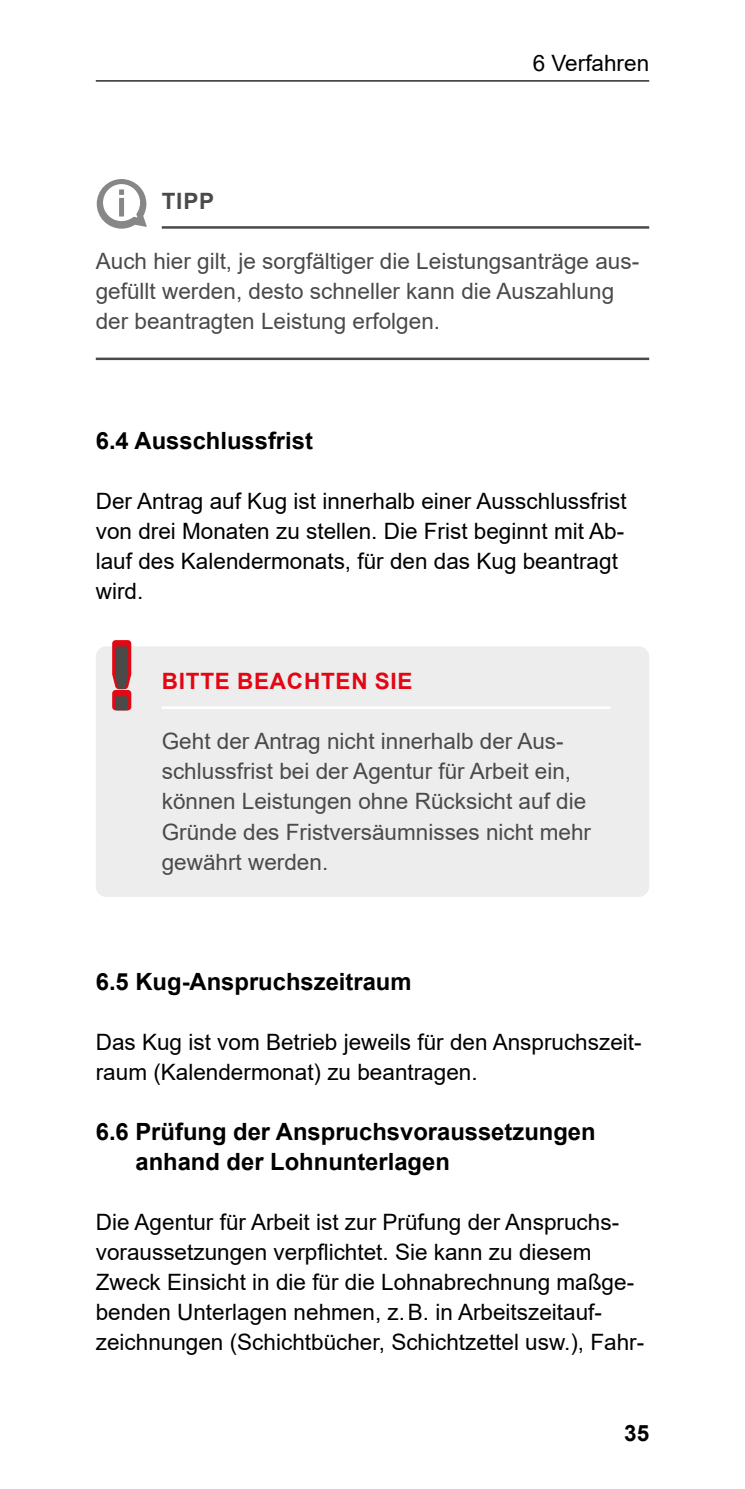
<style>
.page{position:relative;width:745px;height:1489px;background:#fff}
.page>*{position:absolute;margin:0;border:0;box-sizing:border-box;transform-origin:0 0}
.t1{font:700 23.75px/30px "Arial";color:#000}
.t2{font:22.5px/30px "Arial";color:#000}
.t3{font:22.5px/30px "Arial";color:#4a4a49}
.t4{font:700 22.5px "Arial";letter-spacing:.035em;color:#e30613}
.t5{font:700 22.5px "Arial";color:#4a4a49}
.t6{font:700 22.5px "Arial";color:#000}
</style>
<div class="page">
<hr style="left:96px;top:80px;width:552px;height:1px;background:#000">
<div style="left:96px;top:646px;width:552px;height:250px;background:#ededed;border-radius:11px"></div>
<hr style="left:162px;top:226px;width:486px;height:3px;background:#4a4a49">
<hr style="left:96px;top:357px;width:552px;height:3px;background:#4a4a49">
<hr style="left:162px;top:706px;width:447px;height:3px;background:#fff">
<svg style="left:97px;top:179px;width:50px;height:50px"></svg>
<div style="left:119px;top:198px;width:5px;height:18px;background:#878787"></div>
<svg style="left:112px;top:640px;width:19px;height:70px"></svg>
<div style="left:115px;top:696px;width:13px;height:14px;background:#4a4a49"></div>
<h3 class="t5" style="left:162px;top:185px;width:54px">TIPP</h3>
<p class="t2" style="left:532px;top:48px;width:118px">6 Verfahren</p>
<p class="t3" style="left:96px;top:246px;width:544px">Auch hier gilt, je sorgfältiger die Leistungsanträge aus&shy;gefüllt werden, desto schneller kann die Auszahlung der beantragten Leistung erfolgen.</p>
<h3 class="t1" style="left:96px;top:426px;width:218px">6.4 Ausschlussfrist</h3>
<h3 class="t2" style="left:96px;top:486px;width:532px">Der Antrag auf Kug ist innerhalb einer Ausschlussfrist von drei Monaten zu stellen. Die Frist beginnt mit Ab&shy;lauf des Kalendermonats, für den das Kug beantragt wird.</h3>
<h3 class="t4" style="left:162px;top:665px;width:252px">BITTE BEACHTEN SIE</h3>
<p class="t3" style="left:162px;top:726px;width:430px">Geht der Antrag nicht innerhalb der Aus&shy;schlussfrist bei der Agentur für Arbeit ein, können Leistungen ohne Rücksicht auf die Gründe des Fristversäumnisses nicht mehr gewährt werden.</p>
<h3 class="t1" style="left:96px;top:966px;width:317px">6.5 Kug-Anspruchszeitraum</h3>
<p class="t2" style="left:96px;top:1026px;width:547px">Das Kug ist vom Betrieb jeweils für den Anspruchszeit&shy;raum (Kalendermonat) zu beantragen.</p>
<h3 class="t1" style="left:135px;top:1116px;width:461px;text-indent:-40px">6.6 Prüfung der Anspruchsvoraussetzungen anhand der Lohnunterlagen</h3>
<p class="t2" style="left:96px;top:1206px;width:549px">Die Agentur für Arbeit ist zur Prüfung der Anspruchs&shy;voraussetzungen verpflichtet. Sie kann zu diesem Zweck Einsicht in die für die Lohnabrechnung maßge&shy;benden Unterlagen nehmen, z.B. in Arbeitszeitauf&shy;zeichnungen (Schichtbücher, Schichtzettel usw.), Fahr-</p>
<p class="t6" style="left:623px;top:1416px;width:27px">35</p>
</div>
